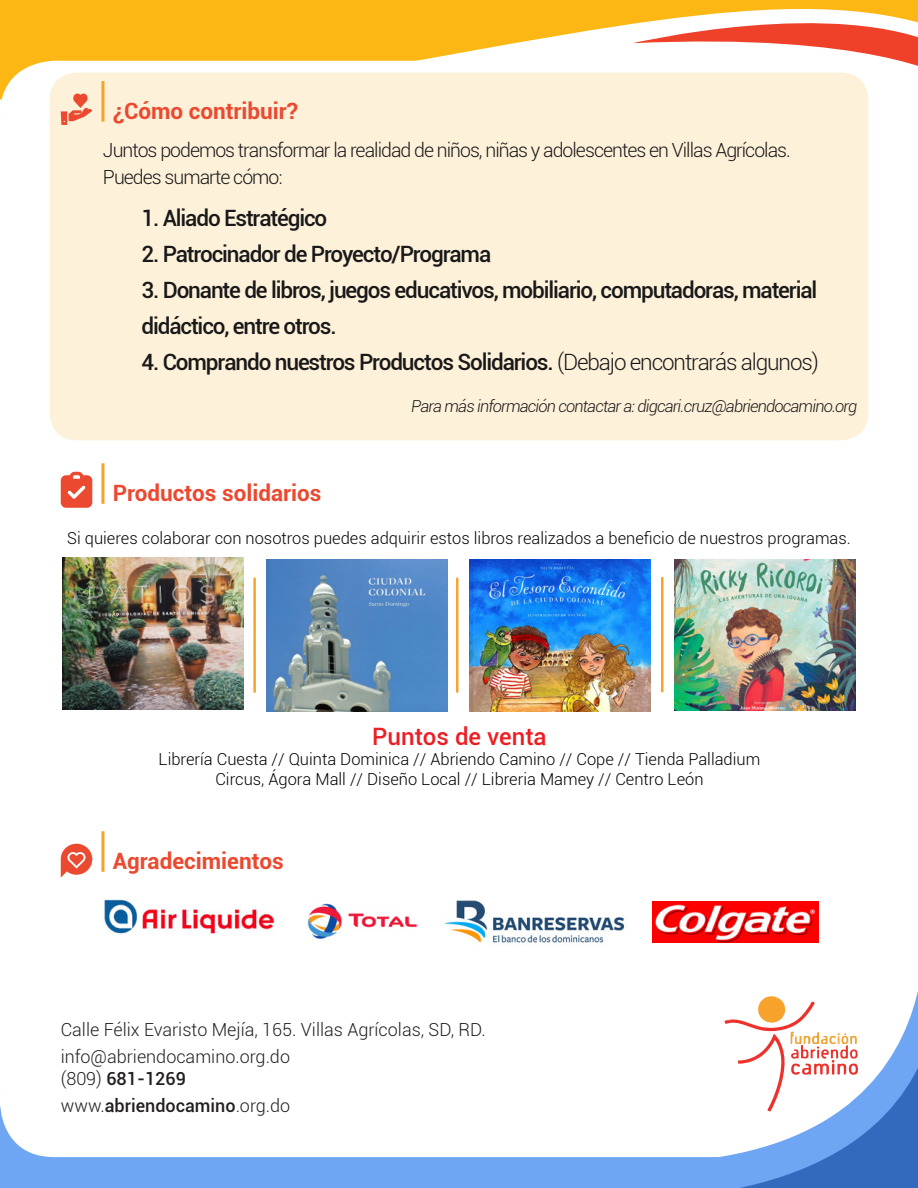
<style>
.page{position:relative;width:918px;height:1188px;background:#fff}
.page>*{position:absolute;margin:0;border:0;box-sizing:border-box;transform-origin:0 0}
.t1{font:500 24px "Roboto";color:#ed1d24}
.t2{font:500 22.5px/36px "Roboto";letter-spacing:-.05em;color:#19191a}
.t3{font:700 22.5px "Roboto";color:#eb4930}
.t4{font:300 19.5px/27px "Roboto";letter-spacing:-.05em;color:#19191a}
.t5{font:300 18px/27px "Roboto";color:#231f20}
.t6{font:500 18px/27px "Roboto";color:#231f20}
.t7{font:300 16.5px/19.8px "Roboto";color:#000;text-align:center}
.t8{font:300 16.5px "Roboto";color:#050000}
.t9{font:italic 300 16.5px "Roboto";letter-spacing:-.05em;color:#19191a}
.s1{font-weight:300}
</style>
<div class="page">
<svg style="left:506px;top:0;width:127px;height:45px;fill:#fdb714"></svg>
<svg style="left:633px;top:0;width:285px;height:66px"></svg>
<div style="left:0;top:0;width:506px;height:100px;background:#fdb714"></div>
<div style="left:0;top:61px;width:918px;height:1097px;background:#fff;border-radius:54px"></div>
<div style="left:0;top:1092px;width:918px;height:96px;background:#6ea6f3"></div>
<div style="left:0;top:1041px;width:918px;height:116px;background:#fff;border-radius:54px"></div>
<svg style="left:574px;top:942px;width:344px;height:246px"></svg>
<div style="left:50px;top:73px;width:818px;height:367px;background:#fef1da;border-radius:27px"></div>
<hr style="left:101px;top:81px;width:3px;height:41px;background:#f6a22b">
<hr style="left:101px;top:831px;width:3px;height:41px;background:#f6a22b">
<hr style="left:101px;top:463px;width:3px;height:41px;background:#f6a22b">
<hr style="left:253px;top:579px;width:3px;height:113px;background:#f6a22b">
<hr style="left:456px;top:579px;width:2px;height:113px;background:#f6a22b">
<hr style="left:661px;top:578px;width:2px;height:113px;background:#f6a22b">
<img style="left:63px;top:558px;width:181px;height:151px">
<img style="left:267px;top:559px;width:181px;height:152px">
<img style="left:469px;top:560px;width:181px;height:152px">
<img style="left:674px;top:559px;width:181px;height:152px">
<svg style="left:724px;top:996px;width:134px;height:116px"></svg>
<img style="left:104px;top:899px;width:171px;height:35px">
<img style="left:652px;top:901px;width:167px;height:41px">
<img style="left:446px;top:900px;width:185px;height:52px">
<svg style="left:61px;top:94px;width:31px;height:31px"></svg>
<svg style="left:61px;top:844px;width:31px;height:34px"></svg>
<img style="left:308px;top:903px;width:110px;height:37px">
<svg style="left:61px;top:472px;width:31px;height:36px"></svg>
<p class="t3" style="left:113px;top:95px;width:187px">¿Cómo contribuir?</p>
<p class="t4" style="left:103px;top:136px;width:689px">Juntos podemos transformar la realidad de niños, niñas y adolescentes en Villas Agrícolas.<br>Puedes sumarte cómo:</p>
<p class="t2" style="left:141px;top:200px;width:187px">1. Aliado Estratégico</p>
<p class="t2" style="left:141px;top:236px;width:351px">2. Patrocinador de Proyecto/Programa</p>
<p class="t2" style="left:141px;top:272px;width:677px">3. Donante de libros, juegos educativos, mobiliario, computadoras, material didáctico, entre otros.</p>
<p class="t2" style="left:141px;top:344px;width:679px">4. Comprando nuestros Productos Solidarios. <span class="s1">(Debajo encontrarás algunos)</span></p>
<p class="t9" style="left:411px;top:395px;width:448px">Para más información contactar a: digcari.cruz@abriendocamino.org</p>
<p class="t3" style="left:113px;top:477px;width:210px">Productos solidarios</p>
<p class="t8" style="left:67px;top:527px;width:785px">Si quieres colaborar con nosotros puedes adquirir estos libros realizados a beneficio de nuestros programas.</p>
<p class="t1" style="left:372px;top:720px;width:176px">Puntos de venta</p>
<p class="t7" style="left:159px;top:749px;width:603px">Librería Cuesta // Quinta Dominica // Abriendo Camino // Cope // Tienda Palladium<br>Circus, Ágora Mall // Diseño Local // Libreria Mamey // Centro León</p>
<p class="t3" style="left:113px;top:845px;width:173px">Agradecimientos</p>
<p class="t5" style="left:61px;top:1015px;width:427px">Calle Félix Evaristo Mejía, 165. Villas Agrícolas, SD, RD. info@abriendocamino.org.do</p>
<p class="t6" style="left:61px;top:1064px;width:231px"><span class="s1">(809)</span> 681-1269 <span class="s1">www.</span>abriendocamino<span class="s1">.org.do</span></p>
</div>
